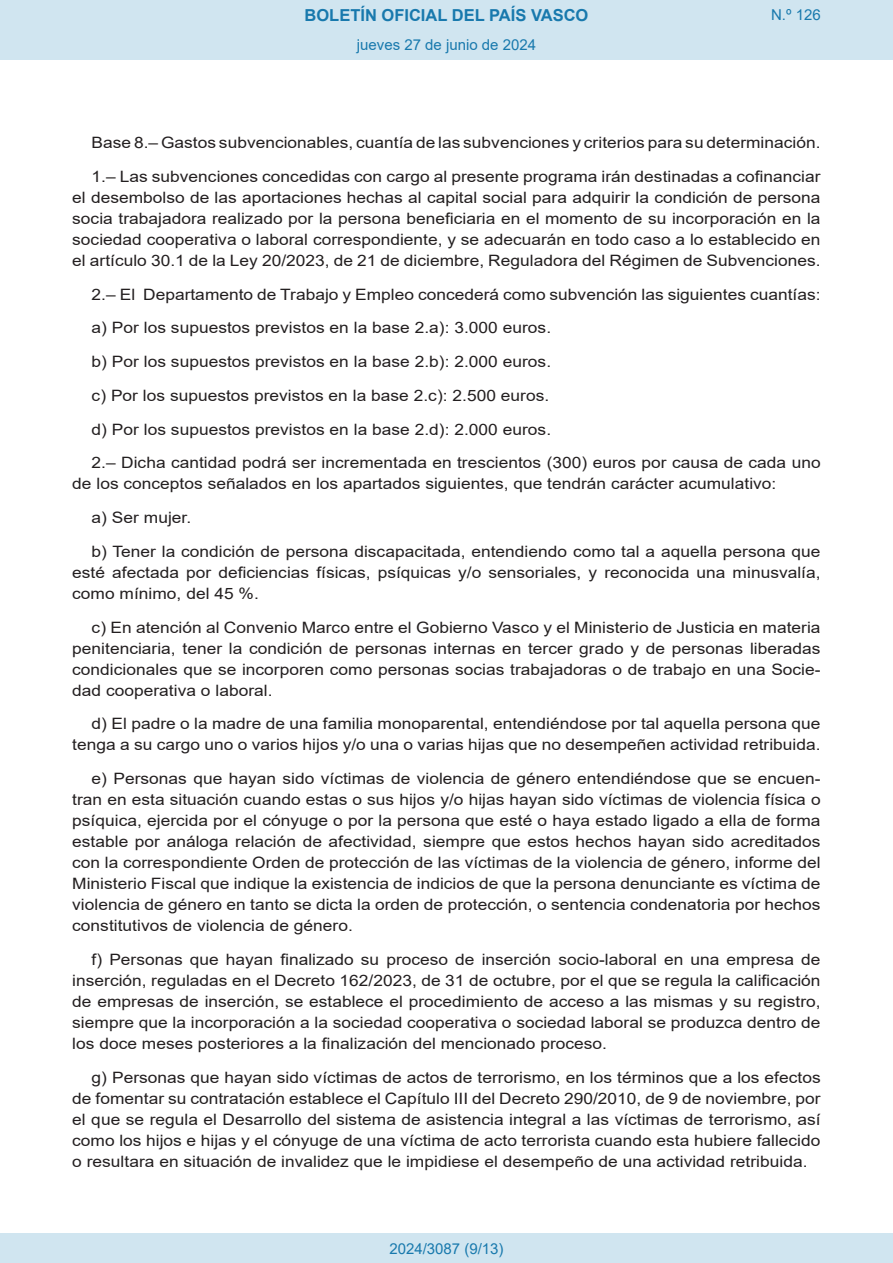
<style>
.page{position:relative;width:893px;height:1263px;background:#fff}
.page>*{position:absolute;margin:0;border:0;box-sizing:border-box;transform-origin:0 0}
.t1{font:700 16.5px "Arial";color:#1879ad}
.BOPVDetalle{font:15.6px/21px "Arial";color:#231f20;text-align:justify;scale:1.11 1}
.Paginacion_Centro{font:15px "Arial";color:#1879ad}
</style>
<div class="page">
<div style="left:0;top:0;width:893px;height:60px;background:#d0e5f0"></div>
<div style="left:0;top:1233px;width:893px;height:30px;background:#d0e5f0"></div>
<p class="t1" style="left:305px;top:3px;width:285px">BOLETÍN OFICIAL DEL PAÍS VASCO</p>
<p class="Paginacion_Centro" style="left:357px;top:35px;width:181px">jueves 27 de junio de 2024</p>
<p class="Paginacion_Centro" style="left:771px;top:5px;width:51px">N.º 126</p>
<p class="BOPVDetalle" style="left:92px;top:132px;width:658px">Base 8.– Gastos subvencionables, cuantía de las subvenciones y criterios para su determinación.</p>
<p class="BOPVDetalle" style="left:72px;top:166px;width:676px;text-indent:19px">1.– Las subvenciones concedidas con cargo al presente programa irán destinadas a cofinanciar el desembolso de las aportaciones hechas al capital social para adquirir la condición de persona socia trabajadora realizado por la persona beneficiaria en el momento de su incorporación en la sociedad cooperativa o laboral correspondiente, y se adecuarán en todo caso a lo establecido en el artículo 30.1 de la Ley 20/2023, de 21 de diciembre, Reguladora del Régimen de Subvenciones.</p>
<p class="BOPVDetalle" style="left:92px;top:284px;width:658px">2.– El Departamento de Trabajo y Empleo concederá como subvención las siguientes cuantías:</p>
<p class="BOPVDetalle" style="left:92px;top:317px;width:415px">a) Por los supuestos previstos en la base 2.a): 3.000 euros.</p>
<p class="BOPVDetalle" style="left:92px;top:351px;width:415px">b) Por los supuestos previstos en la base 2.b): 2.000 euros.</p>
<p class="BOPVDetalle" style="left:92px;top:385px;width:414px">c) Por los supuestos previstos en la base 2.c): 2.500 euros.</p>
<p class="BOPVDetalle" style="left:92px;top:419px;width:415px">d) Por los supuestos previstos en la base 2.d): 2.000 euros.</p>
<p class="BOPVDetalle" style="left:72px;top:452px;width:676px;text-indent:19px">2.– Dicha cantidad podrá ser incrementada en trescientos (300) euros por causa de cada uno de los conceptos señalados en los apartados siguientes, que tendrán carácter acumulativo:</p>
<p class="BOPVDetalle" style="left:92px;top:507px;width:91px">a) Ser mujer.</p>
<p class="BOPVDetalle" style="left:72px;top:541px;width:676px;text-indent:19px">b) Tener la condición de persona discapacitada, entendiendo como tal a aquella persona que esté afectada por deficiencias físicas, psíquicas y/o sensoriales, y reconocida una minusvalía, como mínimo, del 45 %.</p>
<p class="BOPVDetalle" style="left:72px;top:617px;width:676px;text-indent:19px">c) En atención al Convenio Marco entre el Gobierno Vasco y el Ministerio de Justicia en materia penitenciaria, tener la condición de personas internas en tercer grado y de personas liberadas condicionales que se incorporen como personas socias trabajadoras o de trabajo en una Socie&shy;dad cooperativa o laboral.</p>
<p class="BOPVDetalle" style="left:72px;top:713px;width:676px;text-align:right">d) El padre o la madre de una familia monoparental, entendiéndose por tal aquella persona que tenga a su cargo uno o varios hijos y/o una o varias hijas que no desempeñen actividad retribuida.</p>
<p class="BOPVDetalle" style="left:72px;top:768px;width:676px;text-indent:19px">e) Personas que hayan sido víctimas de violencia de género entendiéndose que se encuen&shy;tran en esta situación cuando estas o sus hijos y/o hijas hayan sido víctimas de violencia física o psíquica, ejercida por el cónyuge o por la persona que esté o haya estado ligado a ella de forma estable por análoga relación de afectividad, siempre que estos hechos hayan sido acreditados con la correspondiente Orden de protección de las víctimas de la violencia de género, informe del Ministerio Fiscal que indique la existencia de indicios de que la persona denunciante es víctima de violencia de género en tanto se dicta la orden de protección, o sentencia condenatoria por hechos constitutivos de violencia de género.</p>
<p class="BOPVDetalle" style="left:72px;top:949px;width:676px;text-indent:19px">f) Personas que hayan finalizado su proceso de inserción socio-laboral en una empresa de inserción, reguladas en el Decreto 162/2023, de 31 de octubre, por el que se regula la calificación de empresas de inserción, se establece el procedimiento de acceso a las mismas y su registro, siempre que la incorporación a la sociedad cooperativa o sociedad laboral se produzca dentro de los doce meses posteriores a la finalización del mencionado proceso.</p>
<p class="BOPVDetalle" style="left:72px;top:1067px;width:676px;text-indent:19px">g) Personas que hayan sido víctimas de actos de terrorismo, en los términos que a los efectos de fomentar su contratación establece el Capítulo III del Decreto 290/2010, de 9 de noviembre, por el que se regula el Desarrollo del sistema de asistencia integral a las víctimas de terrorismo, así como los hijos e hijas y el cónyuge de una víctima de acto terrorista cuando esta hubiere fallecido o resultara en situación de invalidez que le impidiese el desempeño de una actividad retribuida.</p>
<p class="Paginacion_Centro" style="left:389px;top:1238px;width:116px">2024/3087 (9/13)</p>
</div>
